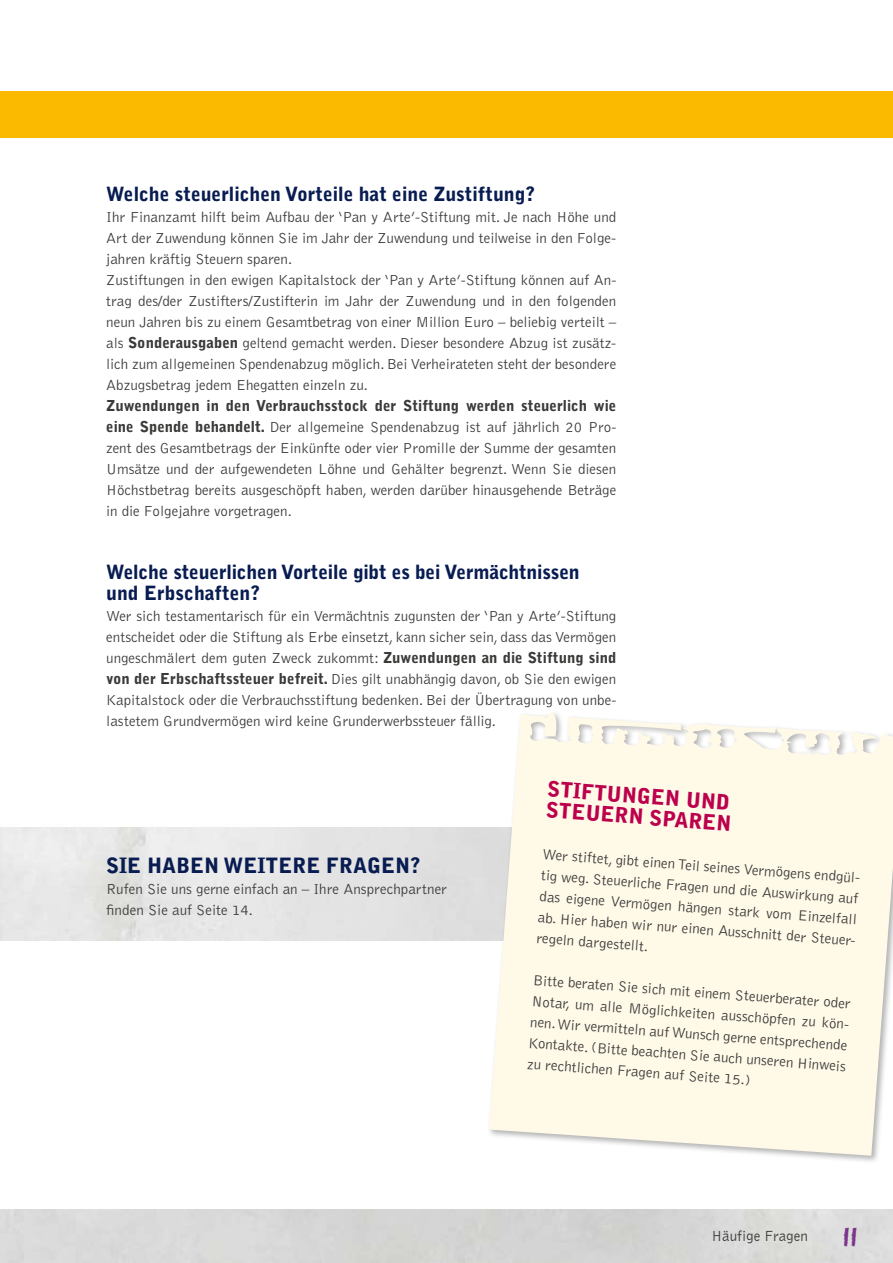
<style>
.page{position:relative;width:893px;height:1263px;background:#fff}
.page>*{position:absolute;margin:0;border:0;box-sizing:border-box;transform-origin:0 0}
.t1{font:27px "Eraser Dust";color:#7c338b}
.t2{font:900 21px/21px "Bell Gothic";color:#bc004c}
.t3{font:900 21px "Bell Gothic";color:#081c52}
.t4{font:900 19.5px/21px "Bell Gothic";color:#081c52}
.t5{font:300 15px/21px "Bell Gothic Std";color:#3a3a39;text-align:justify}
.t6{font:15px "Bell Gothic BT";color:#3a3a39}
.s1{font-weight:900}
</style>
<div class="page">
<div style="left:486px;top:709px;width:407px;height:455px;background:#000;opacity:.3"></div>
<svg style="left:489px;top:712px;width:404px;height:444px;background:#fdf7e9"></svg>
<div style="left:0;top:91px;width:893px;height:47px;background:#fbb900"></div>
<h3 class="t4" style="left:106px;top:184px;width:430px">Welche steuerlichen Vorteile hat eine Zustiftung?</h3>
<p class="t5" style="left:106px;top:207px;width:512px;text-align:left">Ihr Finanzamt hilft beim Aufbau der ‘Pan y Arte’-Stiftung mit. Je nach Höhe und Art der Zuwendung können Sie im Jahr der Zuwendung und teilweise in den Folge&shy;jahren kräftig Steuern sparen.<br>Zustiftungen in den ewigen Kapitalstock der ‘Pan y Arte’-Stiftung können auf An&shy;trag des/der Zustifters/Zustifterin im Jahr der Zuwendung und in den folgenden neun Jahren bis zu einem Gesamtbetrag von einer Million Euro – beliebig verteilt – als <span class="s1">Sonderausgaben</span> geltend gemacht werden. Dieser besondere Abzug ist zusätz&shy;lich zum allgemeinen Spendenabzug möglich. Bei Verheirateten steht der besondere Abzugsbetrag jedem Ehegatten einzeln zu.</p>
<p class="t5" style="left:106px;top:396px;width:512px"><span class="s1">Zuwendungen in den Verbrauchsstock der Stiftung werden steuerlich wie eine Spende behandelt.</span> Der allgemeine Spendenabzug ist auf jährlich 20 Pro&shy;zent des Gesamtbetrags der Einkünfte oder vier Promille der Summe der gesamten Umsätze und der aufgewendeten Löhne und Gehälter begrenzt. Wenn Sie diesen Höchstbetrag bereits ausgeschöpft haben, werden darüber hinausgehende Beträge in die Folgejahre vorgetragen.</p>
<h3 class="t4" style="left:106px;top:562px;width:475px">Welche steuerlichen Vorteile gibt es bei Vermächtnissen und Erbschaften?</h3>
<p class="t5" style="left:106px;top:606px;width:512px">Wer sich testamentarisch für ein Vermächtnis zugunsten der ‘Pan y Arte’-Stiftung entscheidet oder die Stiftung als Erbe einsetzt, kann sicher sein, dass das Vermögen ungeschmälert dem guten Zweck zukommt: <span class="s1">Zuwendungen an die Stiftung sind von der Erbschaftssteuer befreit.</span> Dies gilt unabhängig davon, ob Sie den ewigen Kapitalstock oder die Verbrauchsstiftung bedenken. Bei der Übertragung von unbe&shy;lastetem Grundvermögen wird keine Grunderwerbssteuer fällig.</p>
<h2 class="t3" style="left:106px;top:853px;width:316px">SIE HABEN WEITERE FRAGEN?</h2>
<p class="t5" style="left:106px;top:879px;width:342px">Rufen Sie uns gerne einfach an – Ihre Ansprechpartner finden Sie auf Seite 14.</p>
<h2 class="t2" style="left:548px;top:779px;width:188px;rotate:4deg">STIFTUNGEN UND<br>STEUERN SPAREN</h2>
<p class="t5" style="left:543px;top:845px;width:320px;rotate:4deg">Wer stiftet, gibt einen Teil seines Vermögens endgül&shy;tig weg. Steuerliche Fragen und die Auswirkung auf das eigene Vermögen hängen stark vom Einzelfall ab. Hier haben wir nur einen Ausschnitt der Steuer&shy;regeln dargestellt.</p>
<p class="t5" style="left:534px;top:970px;width:320px;rotate:4deg">Bitte beraten Sie sich mit einem Steuerberater oder Notar, um alle Möglichkeiten ausschöpfen zu kön&shy;nen. Wir vermitteln auf Wunsch gerne entsprechende Kontakte. (Bitte beachten Sie auch unseren Hinweis zu rechtlichen Fragen auf Seite 15.)</p>
<p class="t6" style="left:711px;top:1227px;width:98px">Häufige Fragen</p>
<h1 class="t1" style="left:843px;top:1218px;width:17px">11</h1>
</div>
